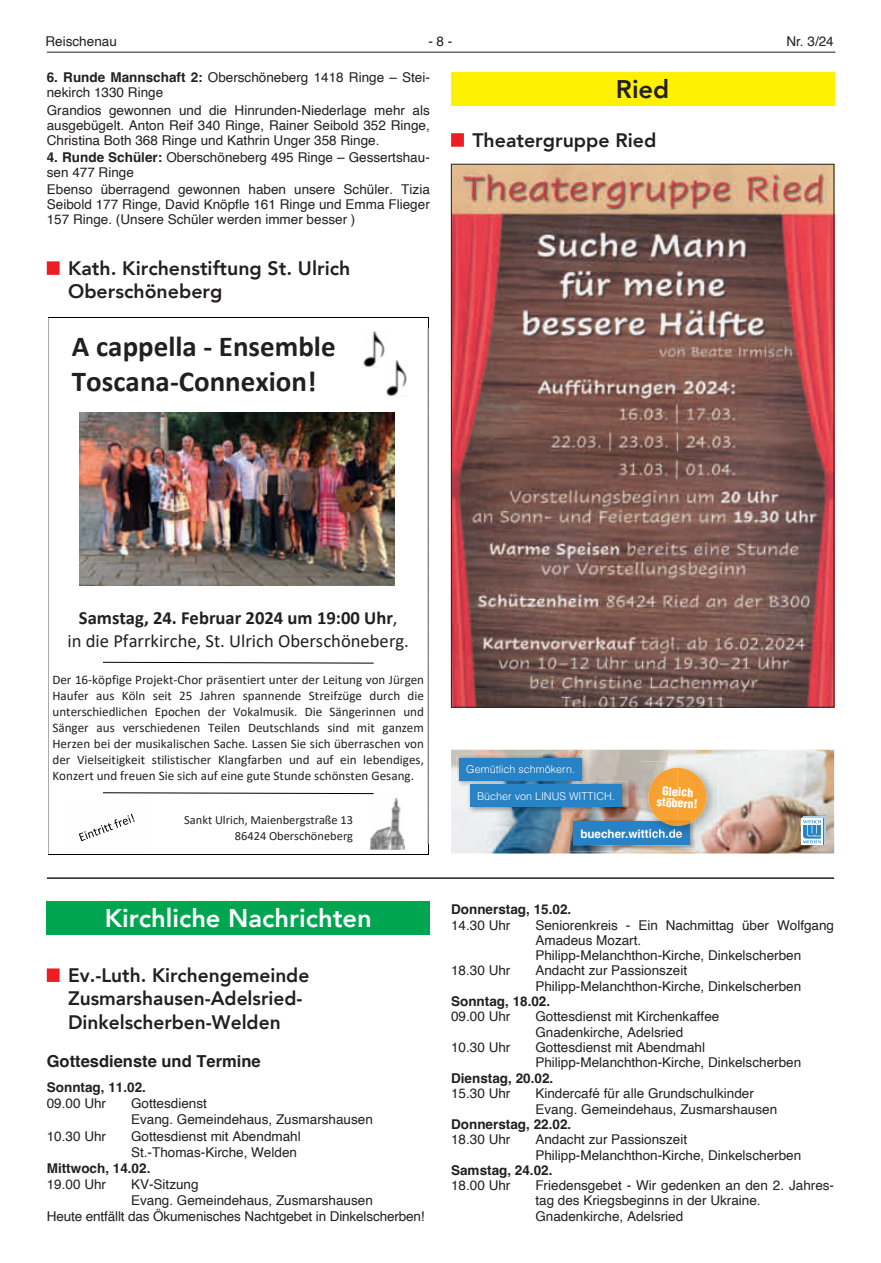
<style>
.page{position:relative;width:881px;height:1263px;background:#fff}
.page>*{position:absolute;margin:0;border:0;box-sizing:border-box;transform-origin:0 0}
.t1{font:28.95px/35.2px "Rdkqcd CID Font+F1";color:#231f20}
.t2{font:800 25.5px "Avenir";color:#fff}
.t3{font:800 25.5px "Avenir";color:#231f20}
.t4{font:800 19.5px/23.4px "Avenir";color:#231f20}
.t5{font:18.6px "Mhlwgw CID Font+F2";color:#231f20}
.t6{font:18.6px "Rdkqcd CID Font+F1";color:#231f20}
.t7{font:700 16.5px "Helvetica";color:#231f20}
.t8{font:13.5px/15px "Helvetica";color:#231f20}
.t9{font:700 13.5px "Helvetica";color:#231f20}
.t10{font:13.05px/16px "Mhlwgw CID Font+F2";color:#231f20;text-align:justify}
.t11{font:12.45px/15.1px "Mhlwgw CID Font+F2";color:#231f20;text-align:right}
.t12{font:900 condensed 11.85px/10.9px "Helvetica LT";color:#fff;text-align:center}
.t13{font:700 11.7px "Helvetica LT";color:#fff}
.t14{font:300 10.8px "Helvetica LT";color:#fff}
.s1{font-weight:700}
.s2{font-family:"Mhlwgw CID Font+F2"}
</style>
<div class="page">
<hr style="left:47px;top:52px;width:788px;height:1px;background:#231f20">
<div style="left:451px;top:72px;width:382px;height:34px;background:#fff101"></div>
<div style="left:451px;top:133px;width:12px;height:14px;background:#ee1d23"></div>
<img style="left:453px;top:166px;width:378px;height:539px">
<div style="left:47px;top:261px;width:13px;height:14px;background:#ee1d23"></div>
<hr style="left:48px;top:317px;width:380px;height:1px;background:#000">
<hr style="left:48px;top:328px;width:1px;height:35px;background:#000">
<hr style="left:427px;top:328px;width:1px;height:35px;background:#000">
<hr style="left:48px;top:363px;width:1px;height:36px;background:#000">
<hr style="left:427px;top:363px;width:1px;height:36px;background:#000">
<svg style="left:48px;top:399px;width:1px;height:21px"></svg>
<svg style="left:427px;top:399px;width:1px;height:21px"></svg>
<hr style="left:48px;top:420px;width:1px;height:50px;background:#000">
<hr style="left:427px;top:420px;width:1px;height:50px;background:#000">
<hr style="left:48px;top:470px;width:1px;height:51px;background:#000">
<hr style="left:427px;top:470px;width:1px;height:51px;background:#000">
<hr style="left:48px;top:854px;width:380px;height:1px;background:#000">
<svg style="left:48px;top:521px;width:1px;height:333px"></svg>
<svg style="left:427px;top:521px;width:1px;height:323px"></svg>
<img style="left:80px;top:413px;width:314px;height:173px">
<img style="left:374px;top:798px;width:30px;height:51px">
<svg style="left:102px;top:662px;width:272px;height:2px"></svg>
<img style="left:363px;top:331px;width:22px;height:36px">
<div style="left:379px;top:358px;width:33px;height:43px;background:#fff"></div>
<img style="left:386px;top:360px;width:21px;height:36px">
<svg style="left:78px;top:792px;width:296px;height:58px"></svg>
<hr style="left:47px;top:877px;width:786px;height:2px;background:#231f20">
<div style="left:47px;top:901px;width:382px;height:34px;background:#00a54f"></div>
<div style="left:47px;top:968px;width:13px;height:14px;background:#ee1d23"></div>
<img style="left:451px;top:750px;width:382px;height:103px">
<img style="left:569px;top:818px;width:84px;height:33px">
<img style="left:653px;top:838px;width:42px;height:13px">
<div style="left:573px;top:821px;width:116px;height:24px;background:#2783c5"></div>
<img style="left:456px;top:755px;width:87px;height:31px">
<img style="left:543px;top:755px;width:44px;height:26px">
<div style="left:459px;top:758px;width:122px;height:22px;background:#2783c5"></div>
<img style="left:467px;top:786px;width:80px;height:27px">
<img style="left:547px;top:781px;width:80px;height:32px">
<img style="left:467px;top:781px;width:120px;height:5px">
<div style="left:470px;top:784px;width:151px;height:23px;background:#2783c5"></div>
<div style="left:800px;top:818px;width:22px;height:27px;background:#8b7565"></div>
<svg style="left:800px;top:819px;width:22px;height:26px"></svg>
<svg style="left:801px;top:815px;width:24px;height:29px"></svg>
<img style="left:641px;top:761px;width:77px;height:39px">
<img style="left:641px;top:800px;width:6px;height:18px">
<img style="left:695px;top:800px;width:23px;height:38px">
<img style="left:641px;top:818px;width:54px;height:20px">
<img style="left:641px;top:821px;width:48px;height:17px">
<img style="left:641px;top:829px;width:40px;height:9px">
<img style="left:647px;top:768px;width:60px;height:51px">
<img style="left:657px;top:818px;width:38px;height:5px">
<svg style="left:661px;top:821px;width:28px;height:5px"></svg>
<p class="t8" style="left:45px;top:34px;width:73px">Reischenau</p>
<p class="t8" style="left:428px;top:34px;width:26px">- 8 -</p>
<p class="t8" style="left:786px;top:34px;width:49px">Nr. 3/24</p>
<h2 class="t3" style="left:615px;top:69px;width:55px">Ried</h2>
<h3 class="t4" style="left:472px;top:128px;width:185px">Theatergruppe Ried</h3>
<p class="t8" style="left:47px;top:71px;width:384px"><span class="s1">6. Runde Mannschaft 2:</span> Oberschöneberg 1418 Ringe – Stei&shy;nekirch 1330 Ringe</p>
<p class="t8" style="left:47px;top:103px;width:384px;text-align:justify">Grandios gewonnen und die Hinrunden-Niederlage mehr als ausgebügelt. Anton Reif 340 Ringe, Rainer Seibold 352 Ringe, Christina Both 368 Ringe und Kathrin Unger 358 Ringe.</p>
<p class="t8" style="left:47px;top:150px;width:384px"><span class="s1">4. Runde Schüler:</span> Oberschöneberg 495 Ringe – Gessertshau&shy;sen 477 Ringe</p>
<p class="t8" style="left:47px;top:182px;width:384px;text-align:justify">Ebenso überragend gewonnen haben unsere Schüler. Tizia Seibold 177 Ringe, David Knöpfle 161 Ringe und Emma Flieger 157 Ringe. (Unsere Schüler werden immer besser )</p>
<h3 class="t4" style="left:68px;top:256px;width:284px">Kath. Kirchenstiftung St. Ulrich<br>Oberschöneberg</h3>
<h1 class="t1" style="left:72px;top:328px;width:265px">A cappella - Ensemble<br>Toscana-Connexion!</h1>
<h3 class="t6" style="left:79px;top:604px;width:320px">Samstag, 24. Februar 2024 um 19:00 Uhr<span class="s2">,</span></h3>
<h3 class="t5" style="left:68px;top:627px;width:342px">in die Pfarrkirche, St. Ulrich Oberschöneberg.</h3>
<p class="t10" style="left:52px;top:671px;width:373px">Der 16-köpfige Projekt-Chor präsentiert unter der Leitung von Jürgen Haufer aus Köln seit 25 Jahren spannende Streifzüge durch die unterschiedlichen Epochen der Vokalmusik. Die Sängerinnen und Sänger aus verschiedenen Teilen Deutschlands sind mit ganzem Herzen bei der musikalischen Sache. Lassen Sie sich überraschen von der Vielseitigkeit stilistischer Klangfarben und auf ein lebendiges, Konzert und freuen Sie sich auf eine gute Stunde schönsten Gesang.</p>
<p class="t11" style="left:184px;top:812px;width:170px">Sankt Ulrich, Maienbergstraße 13<br>86424 Oberschöneberg</p>
<h2 class="t2" style="left:105px;top:898px;width:268px">Kirchliche Nachrichten</h2>
<h3 class="t4" style="left:68px;top:963px;width:243px">Ev.-Luth. Kirchengemeinde<br>Zusmarshausen-Adelsried-<br>Dinkelscherben-Welden</h3>
<p class="t7" style="left:47px;top:1051px;width:215px">Gottesdienste und Termine</p>
<p class="t9" style="left:47px;top:1079px;width:101px">Sonntag, 11.02.</p>
<p class="t8" style="left:47px;top:1096px;width:61px">09.00 Uhr</p>
<p class="t8" style="left:131px;top:1096px;width:243px;line-height:16px">Gottesdienst<br>Evang. Gemeindehaus, Zusmarshausen</p>
<p class="t8" style="left:47px;top:1129px;width:61px">10.30 Uhr</p>
<p class="t8" style="left:131px;top:1128px;width:171px;line-height:16px">Gottesdienst mit Abendmahl<br>St.-Thomas-Kirche, Welden</p>
<p class="t9" style="left:47px;top:1160px;width:105px">Mittwoch, 14.02.</p>
<p class="t8" style="left:47px;top:1177px;width:61px">19.00 Uhr</p>
<p class="t8" style="left:131px;top:1177px;width:69px">KV-Sitzung</p>
<p class="t8" style="left:131px;top:1193px;width:243px">Evang. Gemeindehaus, Zusmarshausen</p>
<p class="t8" style="left:47px;top:1209px;width:379px">Heute entfällt das Ökumenisches Nachtgebet in Dinkelscherben!</p>
<p class="t14" style="left:466px;top:763px;width:110px">Gemütlich schmökern.</p>
<p class="t14" style="left:477px;top:789px;width:139px">Bücher von LINUS WITTICH.</p>
<p class="t12" style="left:657px;top:785px;width:42px;rotate:3deg">Gleich stöbern!</p>
<p class="t13" style="left:580px;top:826px;width:103px">buecher.wittich.de</p>
<p class="t9" style="left:451px;top:901px;width:122px">Donnerstag, 15.02.</p>
<p class="t8" style="left:451px;top:918px;width:61px">14.30 Uhr</p>
<p class="t8" style="left:535px;top:918px;width:300px">Seniorenkreis - Ein Nachmittag über Wolfgang<br>Amadeus Mozart.<br>Philipp-Melanchthon-Kirche, Dinkelscherben</p>
<p class="t8" style="left:451px;top:963px;width:61px">18.30 Uhr</p>
<p class="t8" style="left:535px;top:963px;width:267px">Andacht zur Passionszeit<br>Philipp-Melanchthon-Kirche, Dinkelscherben</p>
<p class="t9" style="left:451px;top:993px;width:101px">Sonntag, 18.02.</p>
<p class="t8" style="left:451px;top:1009px;width:61px">09.00 Uhr</p>
<p class="t8" style="left:535px;top:1009px;width:185px">Gottesdienst mit Kirchenkaffee<br>Gnadenkirche, Adelsried</p>
<p class="t8" style="left:451px;top:1040px;width:61px">10.30 Uhr</p>
<p class="t8" style="left:535px;top:1040px;width:267px">Gottesdienst mit Abendmahl<br>Philipp-Melanchthon-Kirche, Dinkelscherben</p>
<p class="t9" style="left:451px;top:1070px;width:104px">Dienstag, 20.02.</p>
<p class="t8" style="left:451px;top:1086px;width:61px">15.30 Uhr</p>
<p class="t8" style="left:535px;top:1086px;width:243px">Kindercafé für alle Grundschulkinder<br>Evang. Gemeindehaus, Zusmarshausen</p>
<p class="t9" style="left:451px;top:1116px;width:122px">Donnerstag, 22.02.</p>
<p class="t8" style="left:451px;top:1132px;width:61px">18.30 Uhr</p>
<p class="t8" style="left:535px;top:1132px;width:267px">Andacht zur Passionszeit<br>Philipp-Melanchthon-Kirche, Dinkelscherben</p>
<p class="t9" style="left:451px;top:1162px;width:103px">Samstag, 24.02.</p>
<p class="t8" style="left:451px;top:1178px;width:61px">18.00 Uhr</p>
<p class="t8" style="left:535px;top:1178px;width:300px">Friedensgebet - Wir gedenken an den 2. Jahres&shy;tag des Kriegsbeginns in der Ukraine.<br>Gnadenkirche, Adelsried</p>
</div>
